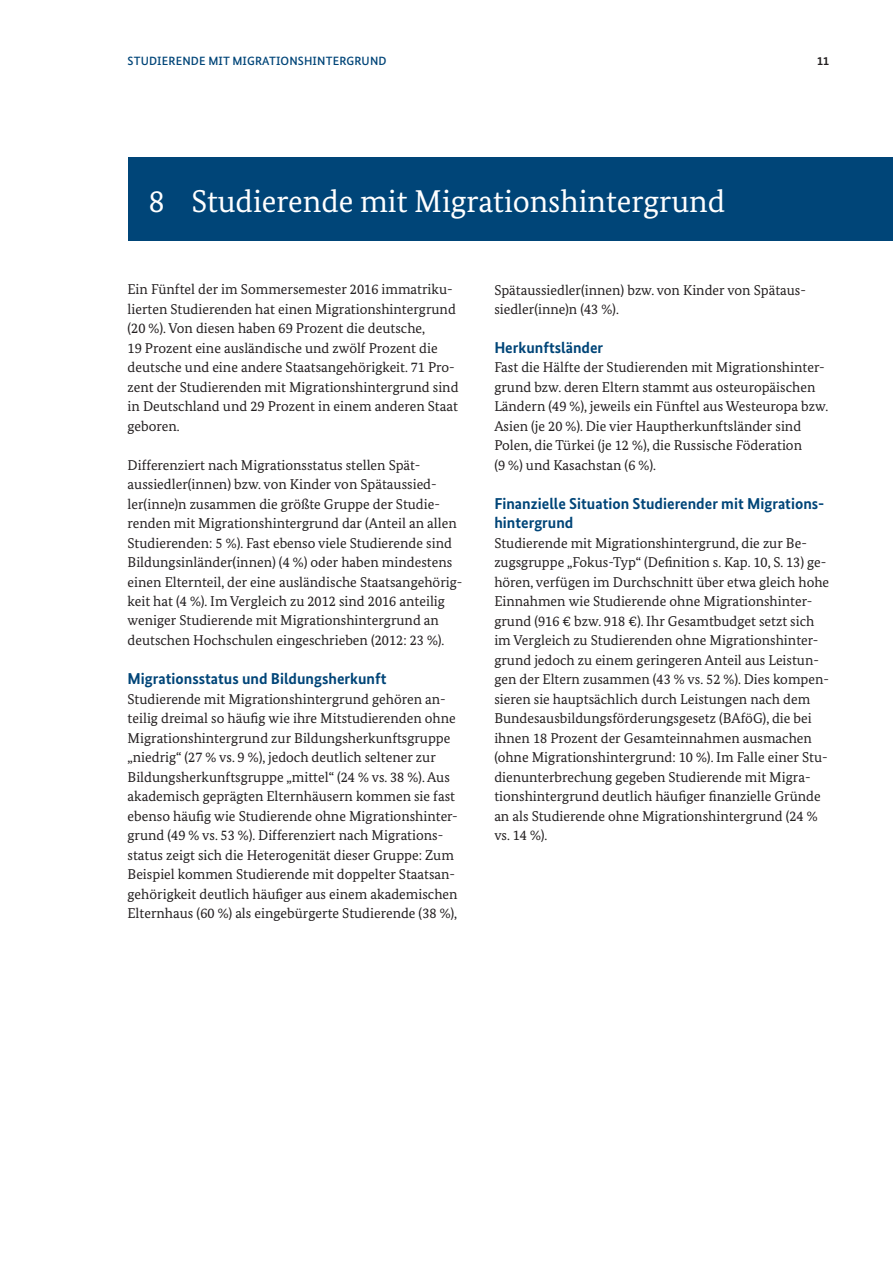
<style>
.page{position:relative;width:893px;height:1263px;background:#fff}
.page>*{position:absolute;margin:0;border:0;box-sizing:border-box;transform-origin:0 0}
.t1{font:31.5px "Bundes Serif";color:#fff}
.t2{font:700 15.75px "Bundes Sans";color:#004578}
.t3{font:14.25px/19.5px "Bundes Serif";color:#231f20}
.t4{font:500 12px "Bundes Sans";letter-spacing:.01em;color:#004578}
.t5{font:700 12px "Bundes Sans";color:#231f20}
</style>
<div class="page">
<div style="left:128px;top:157px;width:765px;height:84px;background:#004578"></div>
<p class="t4" style="left:128px;top:53px;width:260px">STUDIERENDE MIT MIGRATIONSHINTERGRUND</p>
<p class="t5" style="left:817px;top:53px;width:13px">11</p>
<h1 class="t1" style="left:149px;top:181px;width:578px">8 Studierende mit Migrationshintergrund</h1>
<p class="t3" style="left:128px;top:279px;width:327px">Ein Fünftel der im Sommersemester 2016 immatriku-</p>
<p class="t3" style="left:128px;top:299px;width:330px">lierten Studierenden hat einen Migrationshintergrund (20 %). Von diesen haben 69 Prozent die deutsche,<br>19 Prozent eine ausländische und zwölf Prozent die</p>
<p class="t3" style="left:128px;top:377px;width:332px;text-align:justify">zent der Studierenden mit Migrationshintergrund sind in Deutschland und 29 Prozent in einem anderen Staat geboren.</p>
<p class="t3" style="left:128px;top:357px;width:329px">deutsche und eine andere Staatsangehörigkeit. 71 Pro-</p>
<p class="t3" style="left:128px;top:455px;width:314px">Differenziert nach Migrationsstatus stellen Spät&shy;aussiedler(innen) bzw. von Kinder von Spätaussied&shy;ler(inne)n zusammen die größte Gruppe der Studie-</p>
<p class="t3" style="left:128px;top:513px;width:331px">renden mit Migrationshintergrund dar (Anteil an allen<br>Studierenden: 5 %). Fast ebenso viele Studierende sind<br>Bildungsinländer(innen) (4 %) oder haben mindestens</p>
<p class="t3" style="left:128px;top:591px;width:319px">keit hat (4 %). Im Vergleich zu 2012 sind 2016 anteilig weniger Studierende mit Migrationshintergrund an deutschen Hochschulen eingeschrieben (2012: 23 %).</p>
<h2 class="t2" style="left:128px;top:669px;width:260px">Migrationsstatus und Bildungsherkunft</h2>
<p class="t3" style="left:128px;top:708px;width:330px">teilig dreimal so häufig wie ihre Mitstudierenden ohne Migrationshintergrund zur Bildungsherkunftsgruppe „niedrig“ (27 % vs. 9 %), jedoch deutlich seltener zur Bildungsherkunftsgruppe „mittel“ (24 % vs. 38 %). Aus akademisch geprägten Elternhäusern kommen sie fast</p>
<p class="t3" style="left:128px;top:572px;width:336px">einen Elternteil, der eine ausländische Staatsangehörig-</p>
<p class="t3" style="left:128px;top:689px;width:320px">Studierende mit Migrationshintergrund gehören an-</p>
<p class="t3" style="left:128px;top:806px;width:332px">ebenso häufig wie Studierende ohne Migrationshinter&shy;grund (49 % vs. 53 %). Differenziert nach Migrations-</p>
<p class="t3" style="left:128px;top:864px;width:329px">Beispiel kommen Studierende mit doppelter Staatsan-</p>
<p class="t3" style="left:128px;top:845px;width:328px">status zeigt sich die Heterogenität dieser Gruppe: Zum</p>
<p class="t3" style="left:128px;top:884px;width:332px">gehörigkeit deutlich häufiger aus einem akademischen<br>Elternhaus (60 %) als eingebürgerte Studierende (38 %),</p>
<p class="t3" style="left:494px;top:280px;width:313px">Spätaussiedler(innen) bzw. von Kinder von Spätaus-</p>
<p class="t3" style="left:494px;top:300px;width:126px">siedler(inne)n (43 %).</p>
<h2 class="t2" style="left:494px;top:337px;width:110px">Herkunftsländer</h2>
<p class="t3" style="left:494px;top:377px;width:335px">grund bzw. deren Eltern stammt aus osteuropäischen Ländern (49 %), jeweils ein Fünftel aus Westeuropa bzw.<br>Asien (je 20 %). Die vier Hauptherkunftsländer sind Polen, die Türkei (je 12 %), die Russische Föderation<br>(9 %) und Kasachstan (6 %).</p>
<p class="t3" style="left:494px;top:357px;width:332px">Fast die Hälfte der Studierenden mit Migrationshinter-</p>
<h2 class="t2" style="left:494px;top:493px;width:331px">Finanzielle Situation Studierender mit Migrations-</h2>
<p class="t3" style="left:494px;top:533px;width:334px">Studierende mit Migrationshintergrund, die zur Be&shy;zugsgruppe „Fokus-Typ“ (Definition s. Kap. 10, S. 13) ge-</p>
<p class="t3" style="left:494px;top:591px;width:319px">Einnahmen wie Studierende ohne Migrationshinter-</p>
<p class="t3" style="left:494px;top:630px;width:336px">im Vergleich zu Studierenden ohne Migrationshinter&shy;grund jedoch zu einem geringeren Anteil aus Leistun&shy;gen der Eltern zusammen (43 % vs. 52 %). Dies kompen-</p>
<h2 class="t2" style="left:494px;top:513px;width:81px">hintergrund</h2>
<p class="t3" style="left:494px;top:572px;width:336px">hören, verfügen im Durchschnitt über etwa gleich hohe</p>
<p class="t3" style="left:494px;top:611px;width:322px">grund (916 € bzw. 918 €). Ihr Gesamtbudget setzt sich</p>
<p class="t3" style="left:494px;top:689px;width:319px">sieren sie hauptsächlich durch Leistungen nach dem<br>Bundesausbildungsförderungsgesetz (BAföG), die bei ihnen 18 Prozent der Gesamteinnahmen ausmachen</p>
<p class="t3" style="left:494px;top:747px;width:335px">(ohne Migrationshintergrund: 10 %). Im Falle einer Stu&shy;dienunterbrechung gegeben Studierende mit Migra-</p>
<p class="t3" style="left:494px;top:786px;width:328px">tionshintergrund deutlich häufiger finanzielle Gründe an als Studierende ohne Migrationshintergrund (24 % vs. 14 %).</p>
</div>
